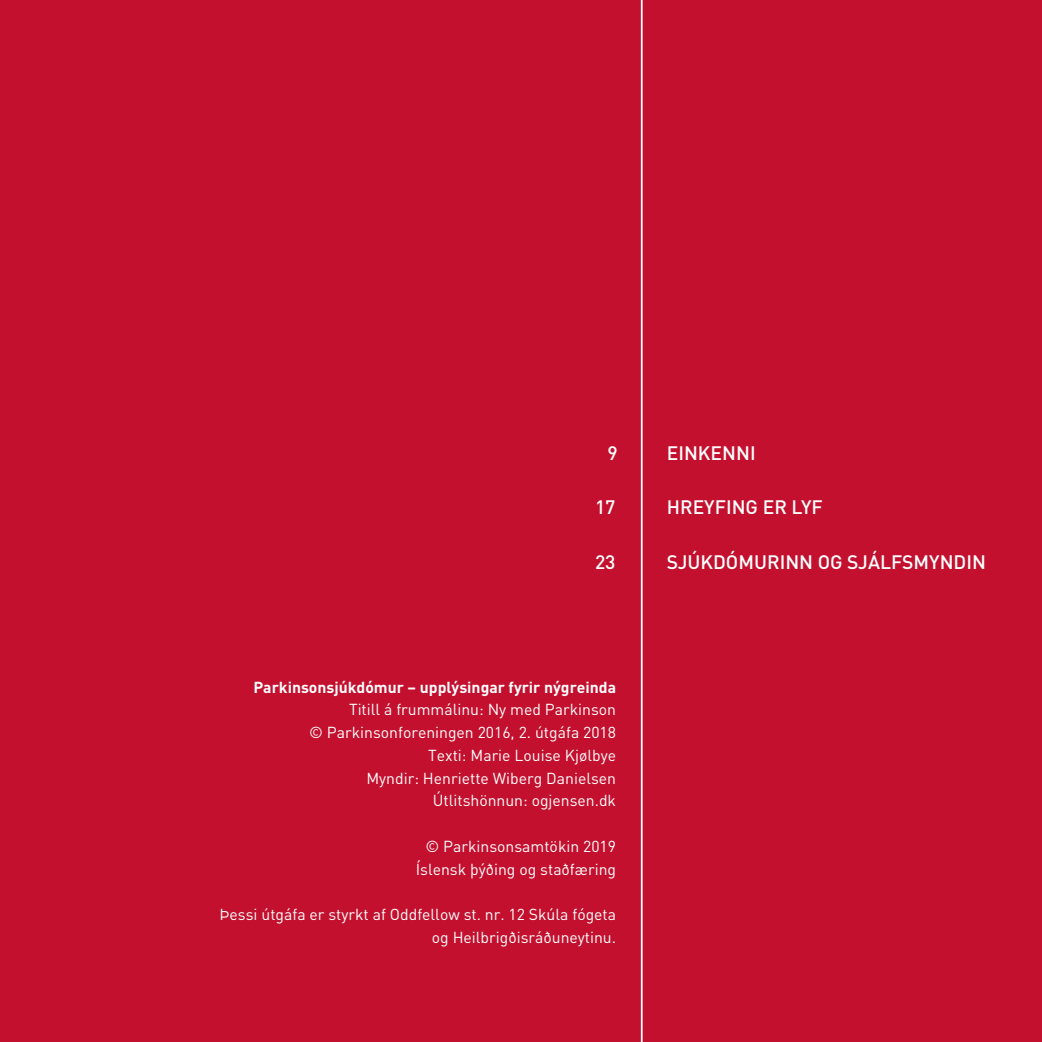
<style>
.page{position:relative;width:1042px;height:1042px;background:#c3102e}
.page>*{position:absolute;margin:0;border:0;box-sizing:border-box;transform-origin:0 0}
._02_Mellem_2{font:500 19.25px "DIN";color:#fff}
.t1{font:15.75px/22.8px "DIN";color:#fff;text-align:right}
.t2{font:700 15.75px "DIN";color:#fff}
</style>
<div class="page">
<hr style="left:641px;top:0;width:1px;height:1042px;background:#fff">
<p class="_02_Mellem_2" style="left:607px;top:440px;width:12px">9</p>
<p class="_02_Mellem_2" style="left:667px;top:440px;width:90px">EINKENNI</p>
<p class="_02_Mellem_2" style="left:595px;top:494px;width:22px">17</p>
<p class="_02_Mellem_2" style="left:667px;top:494px;width:157px">HREYFING ER LYF</p>
<p class="_02_Mellem_2" style="left:595px;top:549px;width:22px">23</p>
<p class="_02_Mellem_2" style="left:667px;top:549px;width:321px">SJÚKDÓMURINN OG SJÁLFSMYNDIN</p>
<p class="t2" style="left:253px;top:676px;width:364px">Parkinsonsjúkdómur – upplýsingar fyrir nýgreinda</p>
<p class="t1" style="left:349px;top:698px;width:268px">Titill á frummálinu: Ny med Parkinson</p>
<p class="t1" style="left:309px;top:721px;width:308px">© Parkinsonforeningen 2016, 2. útgáfa 2018</p>
<p class="t1" style="left:428px;top:744px;width:189px">Texti: Marie Louise Kjølbye</p>
<p class="t1" style="left:366px;top:767px;width:251px">Myndir: Henriette Wiberg Danielsen</p>
<p class="t1" style="left:433px;top:789px;width:185px">Útlitshönnun: ogjensen.dk</p>
<p class="t1" style="left:425px;top:835px;width:192px">© Parkinsonsamtökin 2019</p>
<p class="t1" style="left:416px;top:858px;width:202px">Íslensk þýðing og staðfæring</p>
<p class="t1" style="left:219px;top:903px;width:398px">Þessi útgáfa er styrkt af Oddfellow st. nr. 12 Skúla fógeta og Heilbrigðisráðuneytinu.</p>
</div>
